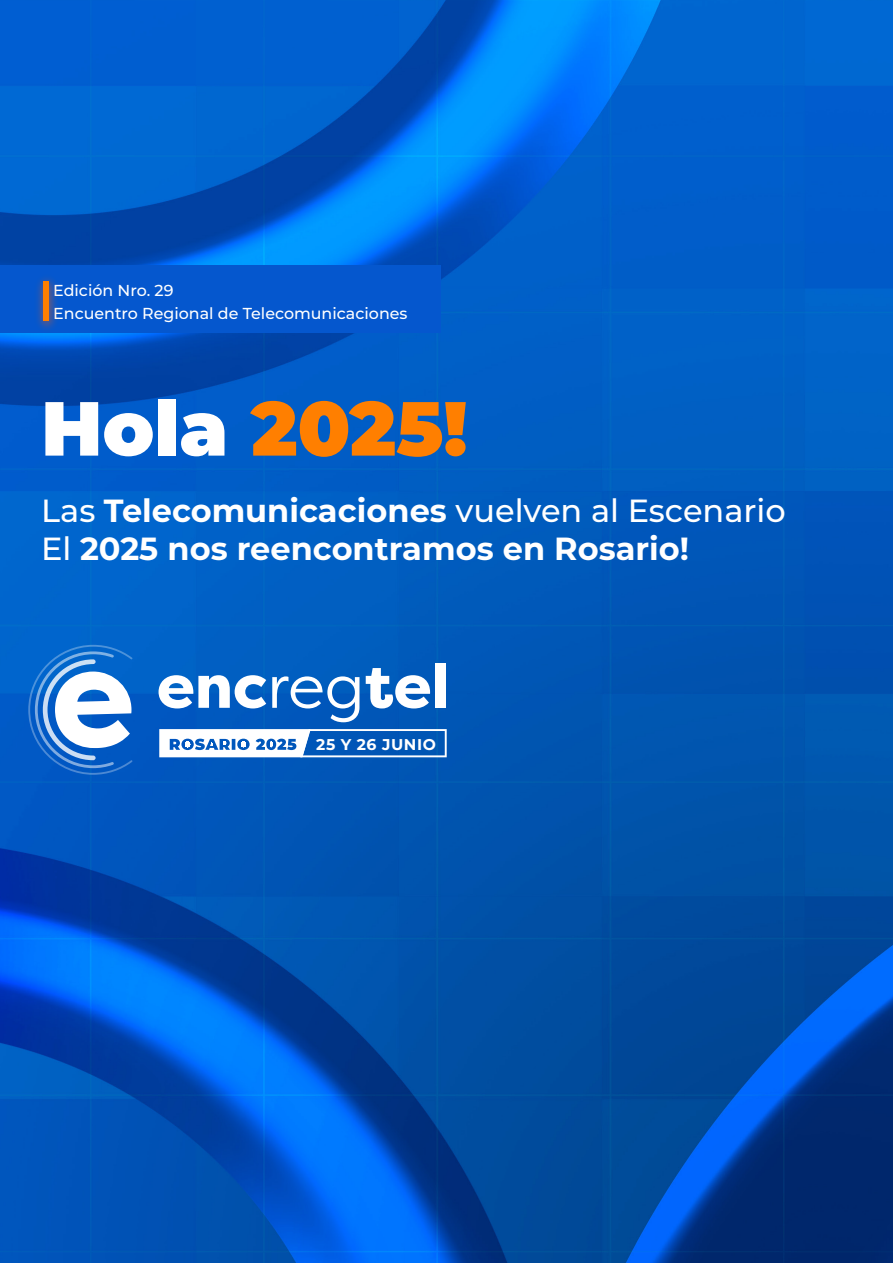
<style>
.page{position:relative;width:893px;height:1263px;background:#fff}
.page>*{position:absolute;margin:0;border:0;box-sizing:border-box;transform-origin:0 0}
.t1{font:900 76.5px "Montserrat";color:#ff7f00}
.t2{font:700 31.95px/38.4px "Montserrat";color:#fff}
.t3{font:500 15.9px/23.4px "Montserrat";color:#fff}
.t4{font:700 15.6px "Montserrat";letter-spacing:.035em;color:#fff}
.s1{color:#fff}
.s2{font-weight:500}
</style>
<div class="page">
<img style="left:0;top:0;width:893px;height:1263px">
<div style="left:0;top:265px;width:440px;height:67px;background:#0557ce"></div>
<img style="left:31px;top:278px;width:31px;height:58px">
<div style="left:43px;top:281px;width:5px;height:40px;background:#ff7f00"></div>
<div style="left:435px;top:663px;width:11px;height:45px;background:#fff"></div>
<svg style="left:159px;top:675px;width:107px;height:33px"></svg>
<svg style="left:272px;top:676px;width:87px;height:46px"></svg>
<svg style="left:366px;top:668px;width:64px;height:40px"></svg>
<svg style="left:159px;top:729px;width:288px;height:28px"></svg>
<svg style="left:28px;top:645px;width:104px;height:130px"></svg>
<p class="t3" style="left:53px;top:278px;width:356px">Edición Nro. 29<br>Encuentro Regional de Telecomunicaciones</p>
<h1 class="t1" style="left:41px;top:371px;width:428px"><span class="s1">Hola</span> 2025!</h1>
<p class="t2" style="left:41px;top:490px;width:746px"><span class="s2">Las</span> Telecomunicaciones <span class="s2">vuelven al Escenario<br>El</span> 2025 nos reencontramos en Rosario!</p>
<p class="t4" style="left:316px;top:733px;width:121px">25 Y 26 JUNIO</p>
</div>
